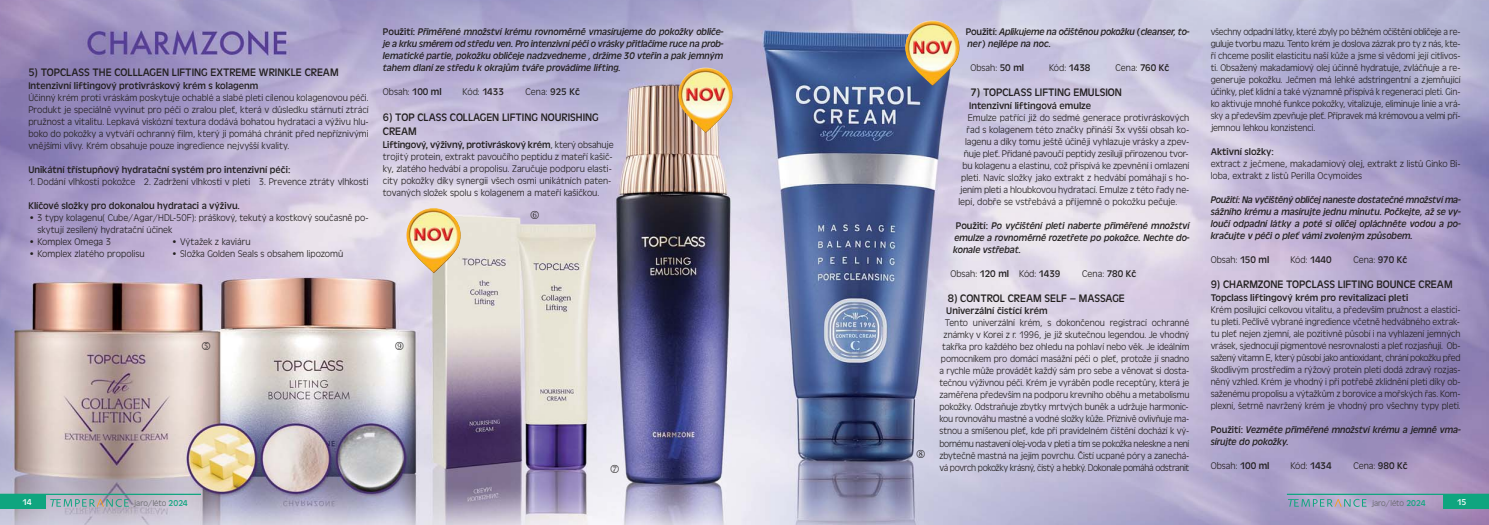
<style>
.page{position:relative;width:1489px;height:525px;background:#fff}
.page>*{position:absolute;margin:0;border:0;box-sizing:border-box;transform-origin:0 0}
.t1{font:11.25px/13.5px "Antique Oli TCE";color:#221f1f}
.t2{font:10px/12px "Antique Oli TCE Ligh";letter-spacing:-.01em;color:#221f1f;text-align:justify}
.t3{font:italic 10px/12px "Antique Oli TCE";color:#221f1f;text-align:justify}
.t4{font:10px "Antique Oli TCE";color:#221f1f}
.t5{font:8.75px "Antique Oli TCE Ligh";color:#636466}
.t6{font:8.75px "Antique Oli TCE";color:#fff}
.s1{font-style:normal}
.s2{font-family:"Antique Oli TCE"}
.s3{font-family:"Antique Oli TCE Ligh"}
.s4{font-family:"Antique Oli TCE";color:#0fa57f}
</style>
<div class="page">
<img style="left:0;top:0;width:1488px;height:524px">
<svg style="left:1287px;top:498px;width:79px;height:8px"></svg>
<div style="left:1443px;top:494px;width:45px;height:14px;background:#0fa57f"></div>
<hr style="left:1286px;top:493px;width:202px;height:1px;background:#0fa57f">
<svg style="left:50px;top:498px;width:79px;height:8px"></svg>
<div style="left:0;top:494px;width:45px;height:14px;background:#0fa57f"></div>
<hr style="left:0;top:493px;width:201px;height:1px;background:#0fa57f">
<img style="left:406px;top:208px;width:55px;height:65px">
<img style="left:678px;top:67px;width:54px;height:66px">
<img style="left:905px;top:20px;width:54px;height:66px">
<svg style="left:202px;top:341px;width:8px;height:8px"></svg>
<svg style="left:530px;top:211px;width:9px;height:8px"></svg>
<svg style="left:916px;top:450px;width:9px;height:8px"></svg>
<svg style="left:395px;top:341px;width:8px;height:8px"></svg>
<svg style="left:611px;top:465px;width:8px;height:8px"></svg>
<p class="t1" style="left:28px;top:66px;width:312px">5) TOPCLASS THE COLLLAGEN LIFTING EXTREME WRINKLE CREAM</p>
<p class="t4" style="left:28px;top:82px;width:231px">Intenzivní liftingový protivráskový krém s kolagenm</p>
<p class="t2" style="left:28px;top:92px;width:342px">Účinný krém proti vráskám poskytuje ochablé a slabé pleti cílenou kolagenovou péči.<br>Produkt je speciálně vyvinut pro péči o zralou pleť, která v důsledku stárnutí ztrácí pružnost a vitalitu. Lepkavá viskózní textura dodává bohatou hydrataci a výživu hlu&shy;boko do pokožky a vytváří ochranný film, který ji pomáhá chránit před nepříznivými vnějšími vlivy. Krém obsahuje pouze ingredience nejvyšší kvality.</p>
<p class="t4" style="left:28px;top:166px;width:263px">Unikátní třístupňový hydratační systém pro intenzivní péči:</p>
<p class="t2" style="left:28px;top:176px;width:342px">1. Dodání vlhkosti pokožce 2. Zadržení vlhkosti v pleti 3. Prevence ztráty vlhkosti</p>
<p class="t4" style="left:28px;top:202px;width:213px">Klíčové složky pro dokonalou hydrataci a výživu.</p>
<p class="t2" style="left:37px;top:212px;width:333px;text-indent:-9px">• 3 typy kolagenu( Cube/Agar/HDL-50F): práškový, tekutý a kostkový současně po&shy;skytují zesílený hydratační účinek</p>
<p class="t2" style="left:28px;top:236px;width:84px">• Komplex Omega 3</p>
<p class="t2" style="left:171px;top:236px;width:81px">• Výtažek z kaviáru</p>
<p class="t2" style="left:28px;top:248px;width:118px">• Komplex zlatého propolisu</p>
<p class="t2" style="left:171px;top:248px;width:174px">• Složka Golden Seals s obsahem lipozomů</p>
<p class="t3" style="left:383px;top:26px;width:342px"><span class="s1">Použití:</span> Přiměřené množství krému rovnoměrně vmasírujeme do pokožky obliče&shy;je a krku směrem od středu ven. Pro intenzivní péči o vrásky přitlačíme ruce na prob&shy;lematické partie, pokožku obličeje nadzvedneme , držíme 30 vteřin a pak jemným tahem dlaní ze středu k okrajům tváře provádíme lifting.</p>
<p class="t2" style="left:383px;top:86px;width:60px">Obsah: <span class="s2">100 ml</span></p>
<p class="t2" style="left:462px;top:86px;width:43px">Kód: <span class="s2">1433</span></p>
<p class="t2" style="left:525px;top:86px;width:56px">Cena: <span class="s2">925 Kč</span></p>
<p class="t1" style="left:383px;top:111px;width:217px">6) TOP CLASS COLLAGEN LIFTING NOURISHING<br>CREAM</p>
<p class="t4" style="left:383px;top:141px;width:232px">Liftingový, výživný, protivráskový krém<span class="s3">, který obsahuje</span></p>
<p class="t2" style="left:383px;top:151px;width:231px;text-align:left">trojitý protein, extrakt pavoučího peptidu z mateří kašič&shy;ky, zlatého hedvábí a propolisu. Zaručuje podporu elasti&shy;city pokožky díky synergii všech osmi unikátních paten&shy;tovaných složek spolu s kolagenem a mateří kašičkou.</p>
<p class="t3" style="left:965px;top:26px;width:225px"><span class="s1">Použití:</span> Aplikujeme na očištěnou pokožku (cleanser, to&shy;ner) nejlépe na noc.</p>
<p class="t2" style="left:970px;top:62px;width:55px">Obsah: <span class="s2">50 ml</span></p>
<p class="t2" style="left:1049px;top:62px;width:43px">Kód: <span class="s2">1438</span></p>
<p class="t2" style="left:1115px;top:62px;width:55px">Cena: <span class="s2">760 Kč</span></p>
<p class="t1" style="left:970px;top:86px;width:153px">7) TOPCLASS LIFTING EMULSION</p>
<p class="t4" style="left:969px;top:102px;width:123px">Intenzivní liftingová emulze</p>
<p class="t2" style="left:967px;top:112px;width:223px">Emulze patřící již do sedmé generace protivráskových</p>
<p class="t2" style="left:966px;top:124px;width:224px">řad s kolagenem této značky přináší 3x vyšší obsah ko-</p>
<p class="t2" style="left:965px;top:136px;width:225px">lagenu a díky tomu ještě účiněji vyhlazuje vrásky a zpev-</p>
<p class="t2" style="left:963px;top:148px;width:226px">ňuje pleť. Přidané pavoučí peptidy zesilují přirozenou tvor-</p>
<p class="t2" style="left:962px;top:160px;width:228px">bu kolagenu a elastinu, což přispívá ke zpevnění i omlazení</p>
<p class="t2" style="left:961px;top:172px;width:230px">pleti. Navíc složky jako extrakt z hedvábí pomáhají s ho-</p>
<p class="t2" style="left:959px;top:184px;width:231px">jením pleti a hloubkovou hydratací. Emulze z této řady ne-</p>
<p class="t2" style="left:958px;top:196px;width:220px">lepí, dobře se vstřebává a příjemně o pokožku pečuje.</p>
<p class="t3" style="left:953px;top:220px;width:238px"><span class="s1">Použití:</span> Po vyčištění pleti naberte přiměřené množství emulze a rovnoměrně rozetřete po pokožce. Nechte do&shy;konale vstřebat.</p>
<p class="t2" style="left:950px;top:268px;width:112px">Obsah: <span class="s2">120 ml</span> Kód: <span class="s2">1439</span></p>
<p class="t2" style="left:1082px;top:268px;width:56px">Cena: <span class="s2">780 Kč</span></p>
<p class="t1" style="left:947px;top:291px;width:178px">8) CONTROL CREAM SELF – MASSAGE</p>
<p class="t4" style="left:946px;top:307px;width:103px">Univerzální čistící krém</p>
<p class="t2" style="left:939px;top:317px;width:251px;text-align:center">Tento univerzální krém, s dokončenou registrací ochranné známky v Korei z r. 1996, je již skutečnou legendou. Je vhodný takřka pro každého bez ohledu na pohlaví nebo věk. Je ideálním pomocníkem pro domácí masážní péči o pleť, protože jí snadno a rychle může provádět každý sám pro sebe a věnovat si dosta&shy;tečnou výživnou péči. Krém je vyráběn podle receptůry, která je zaměřena především na podporu krevního oběhu a metabolismu pokožky. Odstraňuje zbytky mrtvých buněk a udržuje harmonic&shy;kou rovnováhu mastné a vodné složky kůže. Příznivě ovlivňuje ma&shy;stnou a smíšenou pleť, kde při pravidelném čištění dochází k vý&shy;bornému nastavení olej-voda v pleti a tím se pokožka neleskne a není zbytečně mastná na jejím povrchu. Čistí ucpané póry a zanechá&shy;vá povrch pokožky krásný, čistý a hebký. Dokonale pomáhá odstranit</p>
<p class="t2" style="left:1210px;top:26px;width:251px">všechny odpadní látky, které zbyly po běžném očištění obličeje a re&shy;guluje tvorbu mazu. Tento krém je doslova zázrak pro ty z nás, kte&shy;ří chceme posílit elasticitu naší kůže a jsme si vědomi její citlivos&shy;ti. Obsažený makadamiový olej účinně hydratuje, zvláčňuje a re&shy;generuje pokožku. Ječmen má lehké adstringentní a zjemňující účinky, pleť klidní a také významně přispívá k regeneraci pleti. Gin&shy;ko aktivuje mnohé funkce pokožky, vitalizuje, eliminuje linie a vrá&shy;sky a především zpevňuje pleť. Přípravek má krémovou a velmi pří&shy;jemnou lehkou konzistenci.</p>
<p class="t4" style="left:1210px;top:148px;width:64px">Aktivní složky:</p>
<p class="t2" style="left:1210px;top:158px;width:251px">extract z ječmene, makadamiový olej, extrakt z listů Ginko Bi&shy;loba, extrakt z listů Perilla Ocymoides</p>
<p class="t3" style="left:1210px;top:194px;width:251px">Použití: Na vyčištěný obličej naneste dostatečné množství ma&shy;sážního krému a masírujte jednu minutu. Počkejte, až se vy&shy;loučí odpadní látky a poté si oličej opláchněte vodou a po&shy;kračujte v péči o pleť vámi zvoleným způsobem.</p>
<p class="t2" style="left:1210px;top:254px;width:60px">Obsah: <span class="s2">150 ml</span></p>
<p class="t2" style="left:1290px;top:254px;width:43px">Kód: <span class="s2">1440</span></p>
<p class="t2" style="left:1353px;top:254px;width:55px">Cena: <span class="s2">970 Kč</span></p>
<p class="t1" style="left:1210px;top:278px;width:243px">9) CHARMZONE TOPCLASS LIFTING BOUNCE CREAM</p>
<p class="t4" style="left:1210px;top:294px;width:199px">Topclass liftingový krém pro revitalizaci pleti</p>
<p class="t2" style="left:1210px;top:304px;width:251px">Krém posilující celkovou vitalitu, a především pružnost a elastici&shy;tu pleti. Pečlivě vybrané ingredience včetně hedvábného extrak&shy;tu pleť nejen zjemní, ale pozitivně působí i na vyhlazení jemných vrásek, sjednocují pigmentové nesrovnalosti a pleť rozjasňují. Ob&shy;sažený vitamn E, který působí jako antioxidant, chrání pokožku před škodlivým prostředím a rýžový protein pleti dodá zdravý rozjas&shy;něný vzhled. Krém je vhodný i při potřebě zklidnění pleti díky ob&shy;saženému propolisu a výtažkům z borovice a mořských řas. Kom&shy;plexní, šetrně navržený krém je vhodný pro všechny typy pleti.</p>
<p class="t3" style="left:1210px;top:424px;width:251px"><span class="s1">Použití:</span> Vezměte přiměřené množství krému a jemně vma&shy;sírujte do pokožky.</p>
<p class="t2" style="left:1210px;top:460px;width:60px">Obsah: <span class="s2">100 ml</span></p>
<p class="t2" style="left:1290px;top:460px;width:43px">Kód: <span class="s2">1434</span></p>
<p class="t2" style="left:1353px;top:460px;width:56px">Cena: <span class="s2">980 Kč</span></p>
<p class="t6" style="left:23px;top:498px;width:11px">14</p>
<p class="t5" style="left:134px;top:499px;width:55px">jaro/léto <span class="s4">2024</span></p>
<p class="t5" style="left:1371px;top:499px;width:55px">jaro/léto <span class="s4">2024</span></p>
<p class="t6" style="left:1456px;top:498px;width:11px">15</p>
</div>
